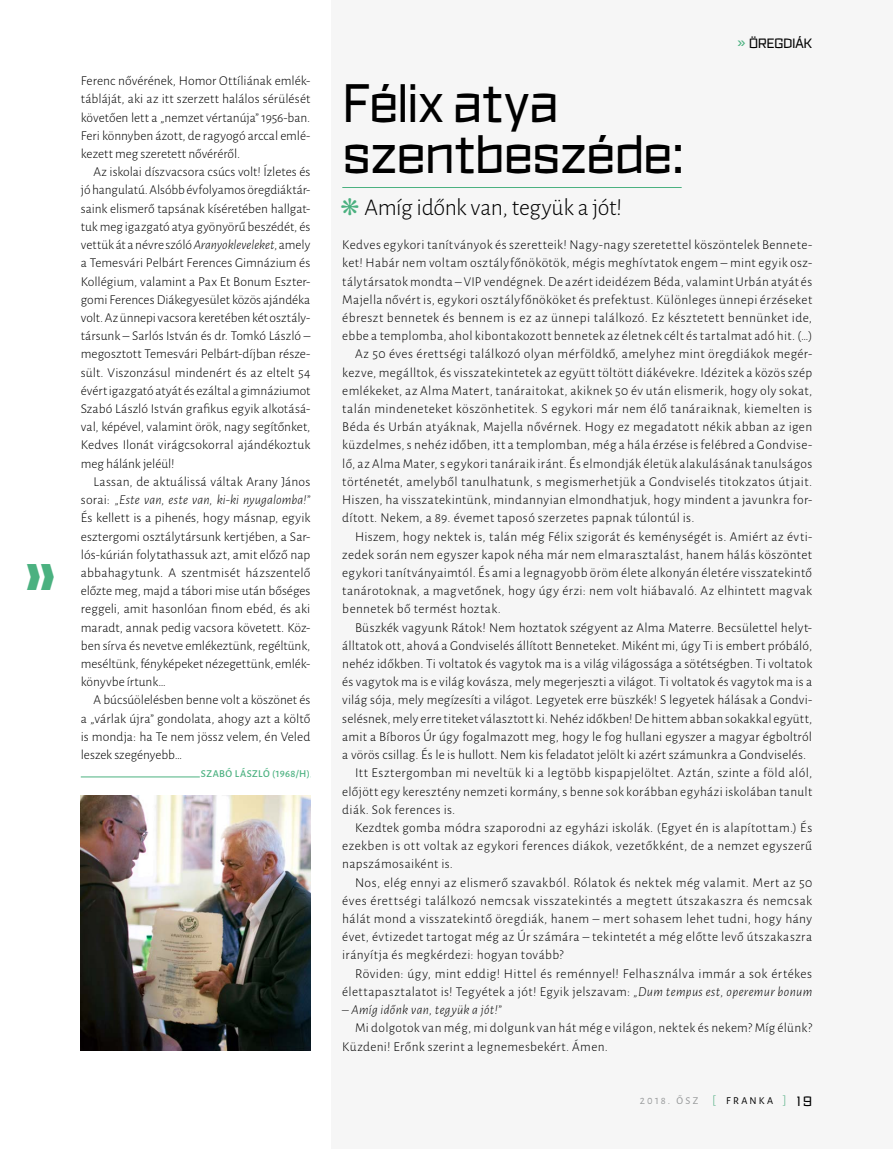
<style>
.page{position:relative;width:893px;height:1149px;background:#fff}
.page>*{position:absolute;margin:0;border:0;box-sizing:border-box;transform-origin:0 0}
.t1{font:54px/51px "Ironstrike";letter-spacing:.005em;color:#000;scale:.92 1}
.t2{font:300 24px "Alegreya Sans";letter-spacing:-.02em;color:#000}
.t3{font:300 13.5px/18.1px "Alegreya Sans";letter-spacing:.025em;color:#000;text-align:justify}
.t4{font:italic 300 13.5px "Alegreya Sans";letter-spacing:.025em;color:#000}
.t5{font:13.5px "Ironstrike";color:#000}
.t6{font:500 10.5px "Alegreya Sans";letter-spacing:.045em;color:#4bb180}
.t7{font:10.5px "Alegreya Sans";letter-spacing:.215em;color:#000}
.t8{font:10.5px "Alegreya Sans";color:#9c9e9f}
.s1{font-style:italic}
.s2{color:#4bb180}
.s3{font-weight:300;font-size:13.5px;color:#4bb180}
.s4{font-family:"Ironstrike";font-size:13.5px}
</style>
<div class="page">
<div style="left:332px;top:0;width:561px;height:1148px;background:#f6f6f6"></div>
<hr style="left:342px;top:187px;width:340px;height:1px;background:#4bb180">
<hr style="left:81px;top:776px;width:229px;height:1px;background:#4bb180">
<div style="left:200px;top:767px;width:110px;height:12px;background:#fff"></div>
<img style="left:81px;top:795px;width:229px;height:255px">
<p class="t3" style="left:81px;top:71px;width:231px">Ferenc nővérének, Homor Ottíliának emlék&shy;tábláját, aki az itt szerzett halálos sérülését követően lett a „nemzet vértanúja” 1956-ban.<br>Feri könnyben ázott, de ragyogó arccal emlé&shy;kezett meg szeretett nővéréről.</p>
<p class="t3" style="left:81px;top:162px;width:231px;text-indent:13px">Az iskolai díszvacsora csúcs volt! Ízletes és jó hangulatú. Alsóbb évfolyamos öregdiáktár&shy;saink elismerő tapsának kíséretében hallgat&shy;tuk meg igazgató atya gyönyörű beszédét, és vettük át a névre szóló <span class="s1">Aranyokleveleket</span>, amely a Temesvári Pelbárt Ferences Gimnázium és Kollégium, valamint a Pax Et Bonum Eszter&shy;gomi Ferences Diákegyesület közös ajándéka volt. Az ünnepi vacsora keretében két osztály&shy;társunk – Sarlós István és dr. Tomkó László – megosztott Temesvári Pelbárt-díjban része&shy;sült. Viszonzásul mindenért és az eltelt 54 évért igazgató atyát és ezáltal a gimnáziumot Szabó László István grafikus egyik alkotásá&shy;val, képével, valamint örök, nagy segítőnket, Kedves Ilonát virágcsokorral ajándékoztuk meg hálánk jeléül!</p>
<p class="t3" style="left:81px;top:472px;width:231px;text-indent:13px">Lassan, de aktuálissá váltak Arany János sorai: <span class="s1">„Este van, este van, ki-ki nyugalomba!” </span>És kellett is a pihenés, hogy másnap, egyik esztergomi osztálytársunk kertjében, a Sar&shy;lós-kúrián folytathassuk azt, amit előző nap abbahagytunk. A szentmisét házszentelő előzte meg, majd a tábori mise után bőséges reggeli, amit hasonlóan finom ebéd, és aki maradt, annak pedig vacsora követett. Köz&shy;ben sírva és nevetve emlékeztünk, regéltünk, meséltünk, fényképeket nézegettünk, emlék&shy;könyvbe írtunk…</p>
<p class="t3" style="left:81px;top:690px;width:231px;text-indent:13px">A búcsúölelésben benne volt a köszönet és a „várlak újra” gondolata, ahogy azt a költő is mondja: ha Te nem jössz velem, én Veled leszek szegényebb…</p>
<p class="t6" style="left:201px;top:766px;width:111px">SZABÓ LÁSZLÓ (1968/H)</p>
<p class="t5" style="left:738px;top:35px;width:76px"><span class="s2">»</span> ÖREGDIÁK</p>
<h1 class="t1" style="left:343px;top:77px;width:373px">Félix atya szentbeszéde:</h1>
<h2 class="t2" style="left:340px;top:192px;width:283px"><span class="s2">❋</span> Amíg időnk van, tegyük a jót!</h2>
<p class="t3" style="left:342px;top:235px;width:471px">Kedves egykori tanítványok és szeretteik! Nagy-nagy szeretettel köszöntelek Bennete-</p>
<p class="t3" style="left:342px;top:253px;width:471px">ket! Habár nem voltam osztályfőnökötök, mégis meghívtatok engem – mint egyik osz-</p>
<p class="t3" style="left:342px;top:271px;width:471px">tálytársatok mondta – VIP vendégnek. De azért ideidézem Béda, valamint Urbán atyát és</p>
<p class="t3" style="left:342px;top:290px;width:471px">Majella nővért is, egykori osztályfőnököket és prefektust. Különleges ünnepi érzéseket</p>
<p class="t3" style="left:342px;top:308px;width:471px">ébreszt bennetek és bennem is ez az ünnepi találkozó. Ez késztetett bennünket ide,</p>
<p class="t3" style="left:342px;top:326px;width:471px">ebbe a templomba, ahol kibontakozott bennetek az életnek célt és tartalmat adó hit. (…)</p>
<p class="t3" style="left:355px;top:344px;width:459px">Az 50 éves érettségi találkozó olyan mérföldkő, amelyhez mint öregdiákok megér-</p>
<p class="t3" style="left:342px;top:362px;width:471px">kezve, megálltok, és visszatekintetek az együtt töltött diákévekre. Idézitek a közös szép</p>
<p class="t3" style="left:342px;top:381px;width:471px">emlékeket, az Alma Matert, tanáraitokat, akiknek 50 év után elismerik, hogy oly sokat,</p>
<p class="t3" style="left:342px;top:399px;width:471px">talán mindeneteket köszönhetitek. S egykori már nem élő tanáraiknak, kiemelten is</p>
<p class="t3" style="left:342px;top:417px;width:471px">Béda és Urbán atyáknak, Majella nővérnek. Hogy ez megadatott nékik abban az igen</p>
<p class="t3" style="left:342px;top:435px;width:471px">küzdelmes, s nehéz időben, itt a templomban, még a hála érzése is felébred a Gondvise-</p>
<p class="t3" style="left:342px;top:453px;width:471px">lő, az Alma Mater, s egykori tanáraik iránt. És elmondják életük alakulásának tanulságos</p>
<p class="t3" style="left:342px;top:472px;width:471px">történetét, amelyből tanulhatunk, s megismerhetjük a Gondviselés titokzatos útjait.</p>
<p class="t3" style="left:342px;top:490px;width:471px">Hiszen, ha visszatekintünk, mindannyian elmondhatjuk, hogy mindent a javunkra for-</p>
<p class="t3" style="left:342px;top:508px;width:354px">dított. Nekem, a 89. évemet taposó szerzetes papnak túlontúl is.</p>
<p class="t3" style="left:355px;top:526px;width:459px">Hiszem, hogy nektek is, talán még Félix szigorát és keménységét is. Amiért az évti-</p>
<p class="t3" style="left:342px;top:544px;width:471px">zedek során nem egyszer kapok néha már nem elmarasztalást, hanem hálás köszöntet</p>
<p class="t3" style="left:342px;top:563px;width:471px">egykori tanítványaimtól. És ami a legnagyobb öröm élete alkonyán életére visszatekintő</p>
<p class="t3" style="left:342px;top:581px;width:471px">tanárotoknak, a magvetőnek, hogy úgy érzi: nem volt hiábavaló. Az elhintett magvak</p>
<p class="t3" style="left:342px;top:599px;width:160px">bennetek bő termést hoztak.</p>
<p class="t3" style="left:355px;top:617px;width:459px">Büszkék vagyunk Rátok! Nem hoztatok szégyent az Alma Materre. Becsülettel helyt-</p>
<p class="t3" style="left:342px;top:635px;width:471px">álltatok ott, ahová a Gondviselés állított Benneteket. Miként mi, úgy Ti is embert próbáló,</p>
<p class="t3" style="left:342px;top:654px;width:471px">nehéz időkben. Ti voltatok és vagytok ma is a világ világossága a sötétségben. Ti voltatok</p>
<p class="t3" style="left:342px;top:672px;width:471px">és vagytok ma is e világ kovásza, mely megerjeszti a világot. Ti voltatok és vagytok ma is a</p>
<p class="t3" style="left:342px;top:690px;width:471px">világ sója, mely megízesíti a világot. Legyetek erre büszkék! S legyetek hálásak a Gondvi-</p>
<p class="t3" style="left:342px;top:708px;width:471px">selésnek, mely erre titeket választott ki. Nehéz időkben! De hittem abban sokakkal együtt,</p>
<p class="t3" style="left:342px;top:726px;width:471px">amit a Bíboros Úr úgy fogalmazott meg, hogy le fog hullani egyszer a magyar égboltról</p>
<p class="t3" style="left:342px;top:745px;width:466px">a vörös csillag. És le is hullott. Nem kis feladatot jelölt ki azért számunkra a Gondviselés.</p>
<p class="t3" style="left:355px;top:763px;width:459px">Itt Esztergomban mi neveltük ki a legtöbb kispapjelöltet. Aztán, szinte a föld alól,</p>
<p class="t3" style="left:342px;top:781px;width:471px">előjött egy keresztény nemzeti kormány, s benne sok korábban egyházi iskolában tanult</p>
<p class="t3" style="left:342px;top:799px;width:115px">diák. Sok ferences is.</p>
<p class="t3" style="left:355px;top:817px;width:459px">Kezdtek gomba módra szaporodni az egyházi iskolák. (Egyet én is alapítottam.) És</p>
<p class="t3" style="left:342px;top:836px;width:471px">ezekben is ott voltak az egykori ferences diákok, vezetőkként, de a nemzet egyszerű</p>
<p class="t3" style="left:342px;top:854px;width:112px">napszámosaiként is.</p>
<p class="t3" style="left:355px;top:872px;width:459px">Nos, elég ennyi az elismerő szavakból. Rólatok és nektek még valamit. Mert az 50</p>
<p class="t3" style="left:342px;top:890px;width:471px">éves érettségi találkozó nemcsak visszatekintés a megtett útszakaszra és nemcsak</p>
<p class="t3" style="left:342px;top:908px;width:471px">hálát mond a visszatekintő öregdiák, hanem – mert sohasem lehet tudni, hogy hány</p>
<p class="t3" style="left:342px;top:927px;width:471px">évet, évtizedet tartogat még az Úr számára – tekintetét a még előtte levő útszakaszra</p>
<p class="t3" style="left:342px;top:945px;width:223px">irányítja és megkérdezi: hogyan tovább?</p>
<p class="t3" style="left:355px;top:963px;width:459px">Röviden: úgy, mint eddig! Hittel és reménnyel! Felhasználva immár a sok értékes</p>
<p class="t3" style="left:342px;top:981px;width:471px">élettapasztalatot is! Tegyétek a jót! Egyik jelszavam: <span class="s1">„Dum tempus est, operemur bonum</span></p>
<p class="t4" style="left:342px;top:1000px;width:161px">– Amíg időnk van, tegyük a jót!”</p>
<p class="t3" style="left:342px;top:1018px;width:471px;text-indent:13px">Mi dolgotok van még, mi dolgunk van hát még e világon, nektek és nekem? Míg élünk?<br>Küzdeni! Erőnk szerint a legnemesbekért. Ámen.</p>
<p class="t8" style="left:640px;top:1093px;width:53px">2018. ősz</p>
<p class="t7" style="left:712px;top:1093px;width:102px"><span class="s3">[</span> FRANKA <span class="s3">]</span> <span class="s4">19</span></p>
</div>
